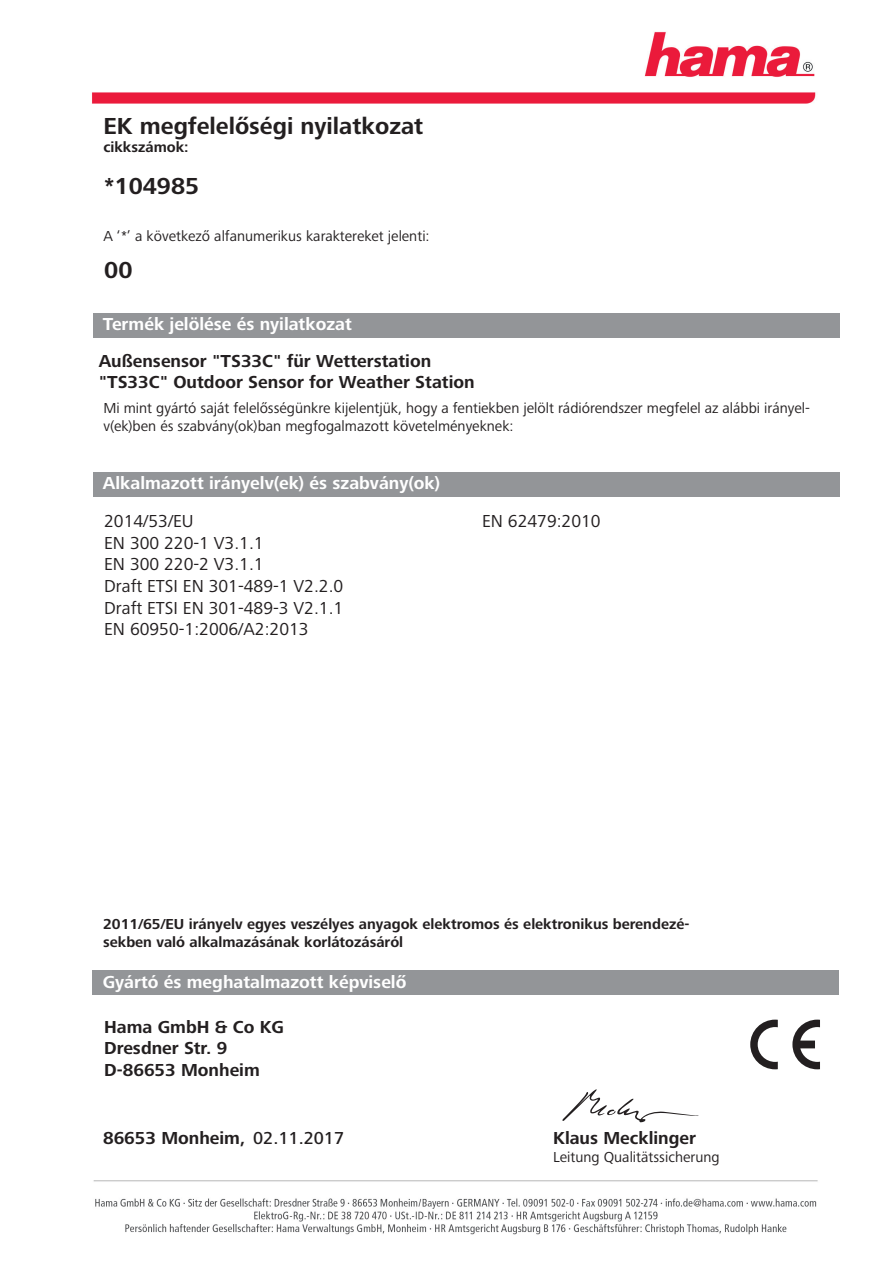
<style>
.page{position:relative;width:893px;height:1263px;background:#fff}
.page>*{position:absolute;margin:0;border:0;box-sizing:border-box;transform-origin:0 0}
.t1{font:700 24px "+UALHOL Frutiger Next LTW1 G";color:#231f20}
.t2{font:700 18px/21.6px "+UALHOL Frutiger Next LTW1 G";color:#231f20}
.t3{font:18px/21.6px "+PASRLL Frutiger Next LTW1 G";color:#231f20}
.t4{font:700 18px "+UALHOL Frutiger Next LTW1 G";color:#fff}
.t5{font:700 16.2px "+OVKMUM Arial";letter-spacing:.01em;color:#000001}
.t6{font:15px/18px "+PASRLL Frutiger Next LTW1 G";color:#231f20}
.t7{font:700 15px/18px "+UALHOL Frutiger Next LTW1 G";color:#231f20}
.s1{font-family:"+MKOTEO Frutiger Next LTW1 G";font-weight:500}
</style>
<div class="page">
<img style="left:92px;top:31px;width:724px;height:72px">
<img style="left:93px;top:1180px;width:725px;height:55px">
<div style="left:93px;top:313px;width:746px;height:25px;background:#939598"></div>
<div style="left:93px;top:472px;width:746px;height:25px;background:#939598"></div>
<div style="left:92px;top:970px;width:747px;height:25px;background:#939598"></div>
<svg style="left:750px;top:1020px;width:70px;height:49px"></svg>
<svg style="left:562px;top:1089px;width:137px;height:34px"></svg>
<h1 class="t1" style="left:103px;top:113px;width:321px">EK megfelelőségi nyilatkozat</h1>
<p class="t7" style="left:103px;top:138px;width:87px">cikkszámok:</p>
<h1 class="t1" style="left:104px;top:173px;width:97px">*104985</h1>
<p class="t6" style="left:103px;top:227px;width:328px">A ‘*’ a következő alfanumerikus karaktereket jelenti:</p>
<h1 class="t1" style="left:104px;top:257px;width:30px">00</h1>
<p class="t4" style="left:103px;top:314px;width:250px">Termék jelölése és nyilatkozat</p>
<p class="t2" style="left:99px;top:350px;width:377px">Außensensor "TS33C" für Wetterstation "TS33C" Outdoor Sensor for Weather Station</p>
<p class="t6" style="left:103px;top:399px;width:708px">Mi mint gyártó saját felelősségünkre kijelentjük, hogy a fentiekben jelölt rádiórendszer megfelel az alábbi irányel&shy;v(ek)ben és szabvány(ok)ban megfogalmazott követelményeknek:</p>
<p class="t4" style="left:103px;top:474px;width:339px">Alkalmazott irányelv(ek) és szabvány(ok)</p>
<p class="t3" style="left:104px;top:511px;width:240px">2014/53/EU<br>EN 300 220-1 V3.1.1<br>EN 300 220-2 V3.1.1<br>Draft ETSI EN 301-489-1 V2.2.0<br>Draft ETSI EN 301-489-3 V2.1.1<br>EN 60950-1:2006/A2:2013</p>
<p class="t3" style="left:482px;top:511px;width:120px">EN 62479:2010</p>
<p class="t7" style="left:103px;top:915px;width:587px">2011/65/EU irányelv egyes veszélyes anyagok elektromos és elektronikus berendezé&shy;sekben való alkalmazásának korlátozásáról</p>
<p class="t4" style="left:103px;top:972px;width:305px">Gyártó és meghatalmazott képviselő</p>
<p class="t2" style="left:104px;top:1016px;width:181px">Hama GmbH &amp; Co KG<br>Dresdner Str. 9<br>D-86653 Monheim</p>
<p class="t2" style="left:103px;top:1128px;width:242px">86653 Monheim, <span class="s1">02.11.2017</span></p>
<p class="t2" style="left:553px;top:1128px;width:144px">Klaus Mecklinger</p>
<p class="t6" style="left:553px;top:1148px;width:168px">Leitung Qualitätssicherung</p>
<p class="t5" style="left:586px;top:1154px;width:215px">Leitung Qualitätssicherung</p>
</div>
